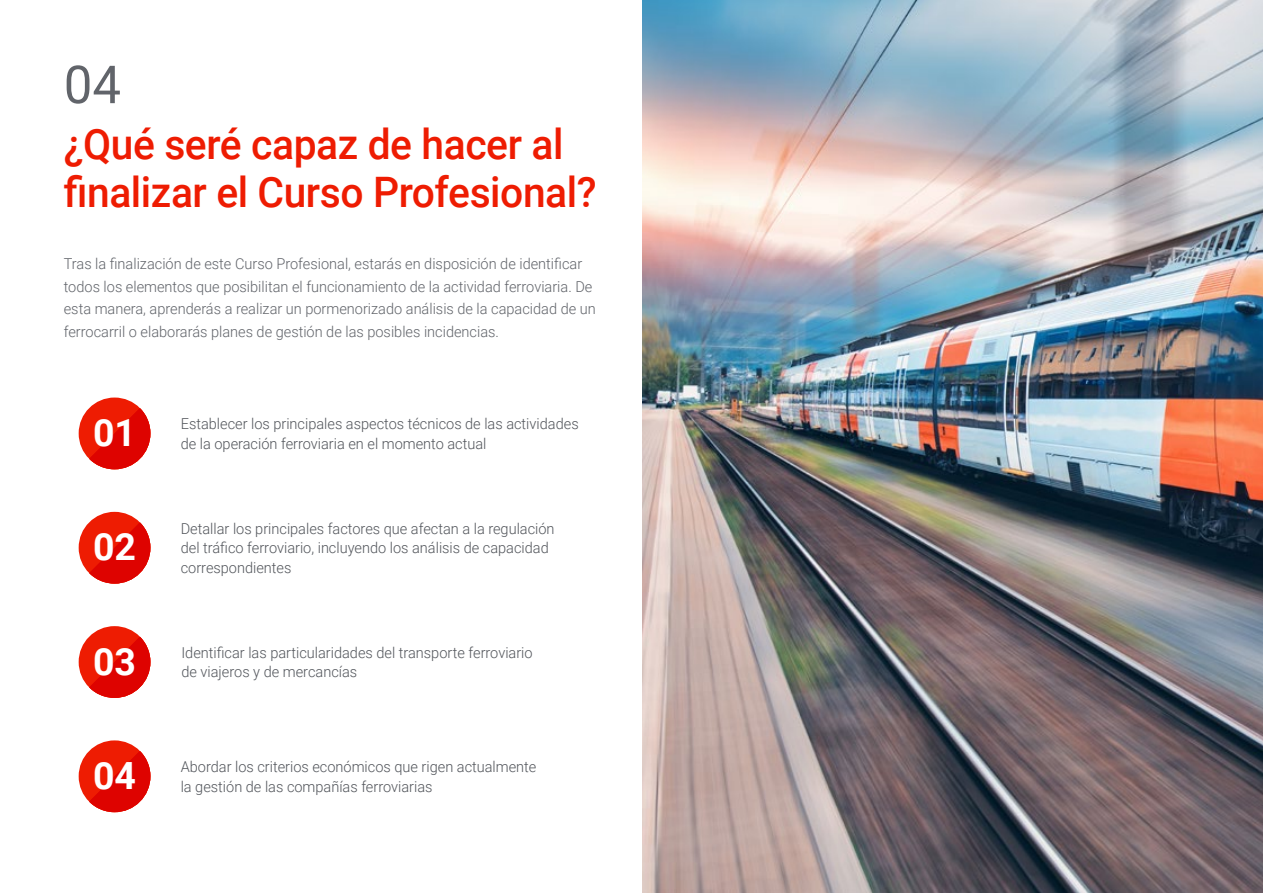
<style>
.page{position:relative;width:1263px;height:893px;background:#fff}
.page>*{position:absolute;margin:0;border:0;box-sizing:border-box;transform-origin:0 0}
.t1{font:52.5px "Roboto";color:#61646a}
.t2{font:500 42px/48px "Roboto";letter-spacing:-.01em;color:#ee1c02}
.t3{font:700 37.5px "Roboto";color:#fff}
.t4{font:300 15px/19.5px "Roboto";color:#52555b}
.t5{font:300 15px/22.5px "Roboto";color:#61646a}
</style>
<div class="page">
<img style="left:642px;top:0;width:621px;height:893px">
<div style="left:79px;top:512px;width:71px;height:72px;background:#ee1c02;border-radius:50%"></div>
<svg style="left:89px;top:522px;width:61px;height:62px"></svg>
<div style="left:79px;top:740px;width:71px;height:72px;background:#ee1c02;border-radius:50%"></div>
<svg style="left:89px;top:751px;width:61px;height:61px"></svg>
<div style="left:79px;top:626px;width:71px;height:72px;background:#ee1c02;border-radius:50%"></div>
<svg style="left:89px;top:637px;width:61px;height:61px"></svg>
<div style="left:79px;top:398px;width:71px;height:71px;background:#ee1c02;border-radius:50%"></div>
<svg style="left:89px;top:408px;width:61px;height:61px"></svg>
<h1 class="t1" style="left:64px;top:48px;width:59px">04</h1>
<h2 class="t2" style="left:64px;top:119px;width:534px">¿Qué seré capaz de hacer al finalizar el Curso Profesional?</h2>
<p class="t5" style="left:64px;top:252px;width:533px">Tras la finalización de este Curso Profesional, estarás en disposición de identificar todos los elementos que posibilitan el funcionamiento de la actividad ferroviaria. De esta manera, aprenderás a realizar un pormenorizado análisis de la capacidad de un ferrocarril o elaborarás planes de gestión de las posibles incidencias.</p>
<h3 class="t3" style="left:93px;top:407px;width:45px">01</h3>
<p class="t4" style="left:181px;top:414px;width:399px">Establecer los principales aspectos técnicos de las actividades</p>
<p class="t4" style="left:181px;top:433px;width:307px">de la operación ferroviaria en el momento actual</p>
<h3 class="t3" style="left:93px;top:521px;width:45px">02</h3>
<p class="t4" style="left:181px;top:518px;width:375px">Detallar los principales factores que afectan a la regulación del tráfico ferroviario, incluyendo los análisis de capacidad correspondientes</p>
<h3 class="t3" style="left:93px;top:635px;width:45px">03</h3>
<p class="t4" style="left:181px;top:642px;width:353px">Identificar las particularidades del transporte ferroviario de viajeros y de mercancías</p>
<h3 class="t3" style="left:93px;top:749px;width:45px">04</h3>
<p class="t4" style="left:181px;top:756px;width:357px">Abordar los criterios económicos que rigen actualmente la gestión de las compañías ferroviarias</p>
</div>
